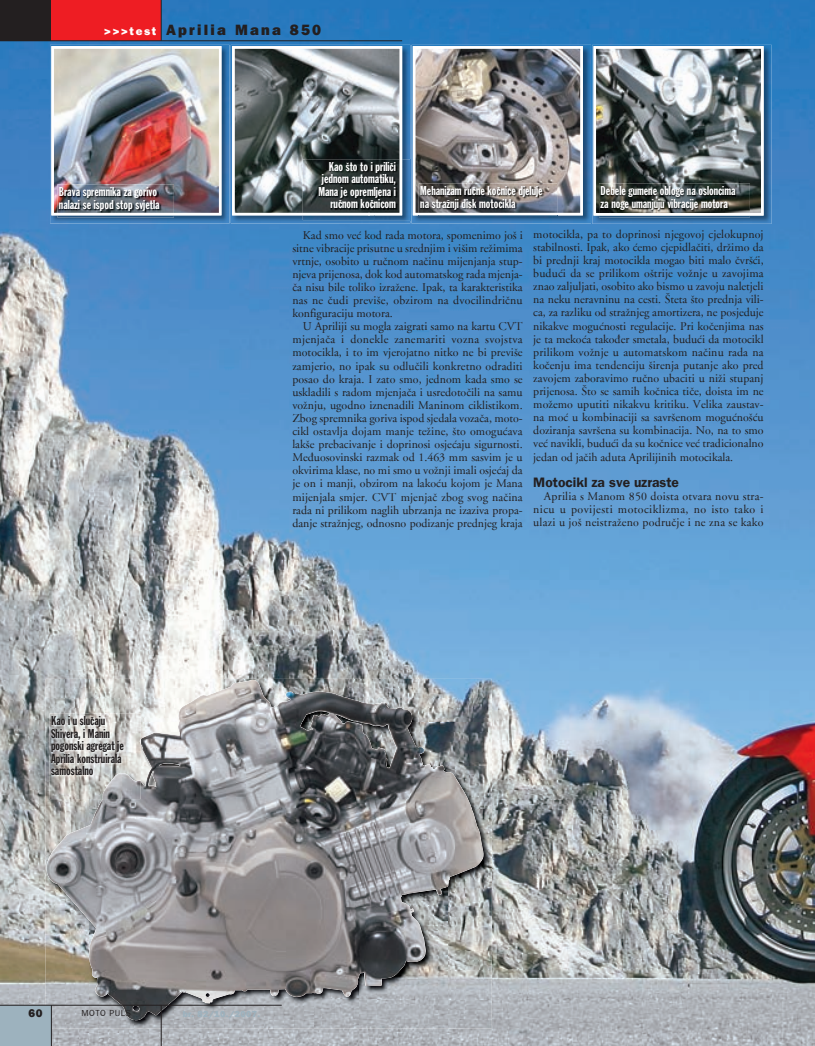
<style>
.page{position:relative;width:815px;height:1046px;background:#fff}
.page>*{position:absolute;margin:0;border:0;box-sizing:border-box;transform-origin:0 0}
.t1{font:800 15px "Franklin Gothic";letter-spacing:.15em;color:#231f20}
.t2{font:13.75px "Franklin Gothic Demi";color:#231f20}
.t3{font:12.5px/12.5px "Franklin Gothic Extra Cond";color:#fff}
.t4{font:12.5px/12.5px "Franklin Gothic Extra Cond";color:#231f20}
.t5{font:11.88px/13.1px "Adobe Garamond";color:#231f20;text-align:justify}
.t6{font:800 11.25px "Franklin Gothic";color:#231f20}
.t7{font:800 8.75px "Franklin Gothic";letter-spacing:.05em;color:#9db2be}
.t8{font:8.75px "Franklin Gothic";letter-spacing:.05em;color:#231f20}
.s1{font-size:11.25px;color:#fff}
.s2{font-style:inherit}
</style>
<div class="page">
<img style="left:0;top:0;width:815px;height:1045px">
<img style="left:45px;top:678px;width:447px;height:44px">
<img style="left:45px;top:722px;width:46px;height:306px">
<img style="left:385px;top:722px;width:107px;height:44px">
<img style="left:90px;top:799px;width:43px;height:11px">
<img style="left:386px;top:765px;width:106px;height:45px">
<img style="left:90px;top:809px;width:7px;height:16px">
<img style="left:447px;top:809px;width:45px;height:219px">
<img style="left:358px;top:886px;width:89px;height:142px">
<img style="left:90px;top:920px;width:44px;height:108px">
<img style="left:313px;top:1011px;width:45px;height:17px">
<img style="left:134px;top:1011px;width:179px;height:17px">
<img style="left:133px;top:679px;width:252px;height:332px">
<img style="left:412px;top:45px;width:360px;height:179px">
<svg style="left:594px;top:46px;width:170px;height:169px;background:#7d8586"></svg>
<img style="left:50px;top:45px;width:360px;height:178px">
<svg style="left:232px;top:46px;width:170px;height:169px;background:#7a8283"></svg>
<img style="left:51px;top:46px;width:170px;height:169px">
<img style="left:50px;top:713px;width:91px;height:86px">
<img style="left:102px;top:739px;width:39px;height:60px">
<img style="left:57px;top:184px;width:117px;height:33px">
<img style="left:599px;top:183px;width:151px;height:34px">
<img style="left:374px;top:159px;width:37px;height:61px">
<img style="left:303px;top:215px;width:71px;height:5px">
<img style="left:303px;top:159px;width:66px;height:53px">
<img style="left:369px;top:159px;width:33px;height:56px">
<img style="left:303px;top:212px;width:66px;height:3px">
<img style="left:413px;top:46px;width:170px;height:169px">
<img style="left:419px;top:183px;width:138px;height:34px">
<img style="left:419px;top:213px;width:138px;height:2px">
<div style="left:0;top:1005px;width:51px;height:40px;background:#9db2be"></div>
<div style="left:0;top:0;width:51px;height:41px;background:#231f20"></div>
<div style="left:51px;top:0;width:110px;height:41px;background:#ee1d23"></div>
<hr style="left:0;top:41px;width:402px;height:1px;background:#231f20">
<hr style="left:161px;top:0;width:1px;height:41px;background:#231f20">
<hr style="left:51px;top:1005px;width:1px;height:40px;background:#231f20">
<hr style="left:161px;top:1005px;width:1px;height:40px;background:#231f20">
<hr style="left:0;top:1004px;width:282px;height:1px;background:#231f20">
<p class="t1" style="left:104px;top:24px;width:219px"><span class="s1">&gt;&gt;&gt;test</span> Aprilia Mana 850</p>
<p class="t3" style="left:318px;top:161px;width:79px;text-align:right">Kao što to i priliči jednom automatiku,<br>Mana je opremljena i ručnom kočnicom</p>
<p class="t3" style="left:59px;top:186px;width:102px">Brava spremnika za gorivo nalazi se ispod stop svjetla</p>
<p class="t3" style="left:601px;top:185px;width:136px">Debele gumene obloge na osloncima za noge umanjuju vibracije motora</p>
<p class="t3" style="left:420px;top:185px;width:124px">Mehanizam ručne kočnice djeluje na stražnji disk motocikla</p>
<p class="t4" style="left:51px;top:715px;width:74px">Kao i u slučaju<br>Shivera, i Manin pogonski agregat je<br>Aprilia konstruirala samostalno</p>
<p class="t5" style="left:292px;top:229px;width:232px;text-indent:11px">Kad smo već kod rada motora, spomenimo još i sitne vibracije prisutne u srednjim i višim režimima vrtnje, osobito u ručnom načinu mijenjanja stup&shy;njeva prijenosa, dok kod automatskog rada mjenja&shy;ča nisu bile toliko izražene. Ipak, ta karakteristika nas ne čudi previše, obzirom na dvocilindričnu konfiguraciju motora.</p>
<p class="t5" style="left:292px;top:321px;width:232px;text-indent:11px">U Apriliji su mogla zaigrati samo na kartu CVT mjenjača i donekle zanemariti vozna svojstva motocikla, i to im vjerojatno nitko ne bi previše zamjerio, no ipak su odlučili konkretno odraditi posao do kraja. I zato smo, jednom kada smo se uskladili s radom mjenjača i usredotočili na samu vožnju, ugodno iznenadili Maninom ciklistikom.<br>Zbog spremnika goriva ispod sjedala vozača, moto&shy;cikl ostavlja dojam manje težine, što omogućava lakše prebacivanje i doprinosi osjećaju sigurnosti.<br>Međuosovinski razmak od 1.463 mm sasvim je u okvirima klase, no mi smo u vožnji imali osjećaj da je on i manji, obzirom na lakoću kojom je Mana mijenjala smjer. CVT mjenjač zbog svog načina rada ni prilikom naglih ubrzanja ne izaziva propa&shy;danje stražnjeg, odnosno podizanje prednjeg kraja</p>
<p class="t5" style="left:533px;top:229px;width:232px">motocikla, pa to doprinosi njegovoj cjelokupnoj stabilnosti. Ipak, ako ćemo cjepidlačiti, držimo da bi prednji kraj motocikla mogao biti malo čvršći, budući da se prilikom oštrije vožnje u zavojima znao zaljuljati, osobito ako bismo u zavoju naletjeli na neku neravninu na cesti. Šteta što prednja vili&shy;ca, za razliku od stražnjeg amortizera, ne posjeduje nikakve mogućnosti regulacije. Pri kočenjima nas je ta mekoća također smetala, budući da motocikl prilikom vožnje u automatskom načinu rada na kočenju ima tendenciju širenja putanje ako pred zavojem zaboravimo ručno ubaciti u niži stupanj prijenosa. Što se samih kočnica tiče, doista im ne možemo uputiti nikakvu kritiku. Velika zaustav&shy;na moć u kombinaciji sa savršenom mogućnošću doziranja savršena su kombinacija. No, na to smo već navikli, budući da su kočnice već tradicionalno jedan od jačih aduta Aprilijinih motocikala.</p>
<p class="t2" style="left:533px;top:477px;width:147px">Motocikl za sve uzraste</p>
<p class="t5" style="left:533px;top:490px;width:232px;text-indent:11px">Aprilia s Manom 850 doista otvara novu stra&shy;nicu u povijesti motociklizma, no isto tako i ulazi u još neistraženo područje i ne zna se kako</p>
<p class="t6" style="left:28px;top:1008px;width:16px">60</p>
<p class="t8" style="left:82px;top:1010px;width:51px">MOTO PULS</p>
<p class="t7" style="left:183px;top:1010px;width:79px">br. <span class="s2">82/10.</span>/2007.</p>
</div>
